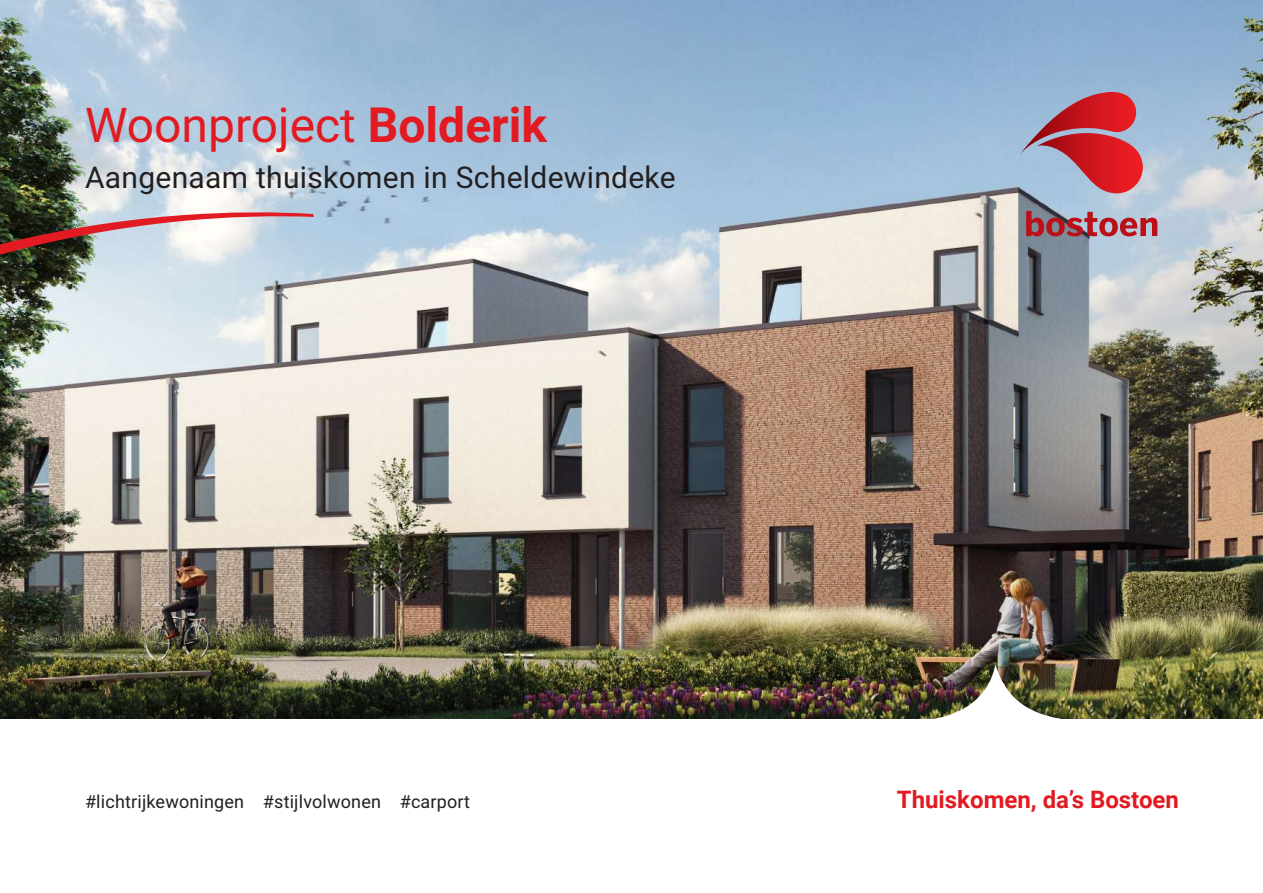
<style>
.page{position:relative;width:1263px;height:893px;background:#fff}
.page>*{position:absolute;margin:0;border:0;box-sizing:border-box;transform-origin:0 0}
.t1{font:48px "Roboto";color:#e21a21}
.t2{font:30px "Roboto";letter-spacing:.01em;color:#231f20}
.t3{font:700 24px "Roboto";color:#e21a21}
.t4{font:18px "Roboto";letter-spacing:.01em;color:#231f20}
.s1{font-weight:700}
</style>
<div class="page">
<img style="left:0;top:0;width:1263px;height:719px">
<img style="left:917px;top:664px;width:157px;height:55px">
<svg style="left:1026px;top:211px;width:131px;height:25px;background:#aa6875"></svg>
<svg style="left:1020px;top:92px;width:123px;height:101px;background:#b9697a"></svg>
<svg style="left:0;top:210px;width:314px;height:51px;background:#afa0a2"></svg>
<h1 class="t1" style="left:85px;top:92px;width:464px">Woonproject <span class="s1">Bolderik</span></h1>
<h2 class="t2" style="left:85px;top:157px;width:592px">Aangenaam thuiskomen in Scheldewindeke</h2>
<p class="t4" style="left:85px;top:789px;width:387px">#lichtrijkewoningen #stijlvolwonen #carport</p>
<h3 class="t3" style="left:897px;top:782px;width:284px">Thuiskomen, da’s Bostoen</h3>
</div>
